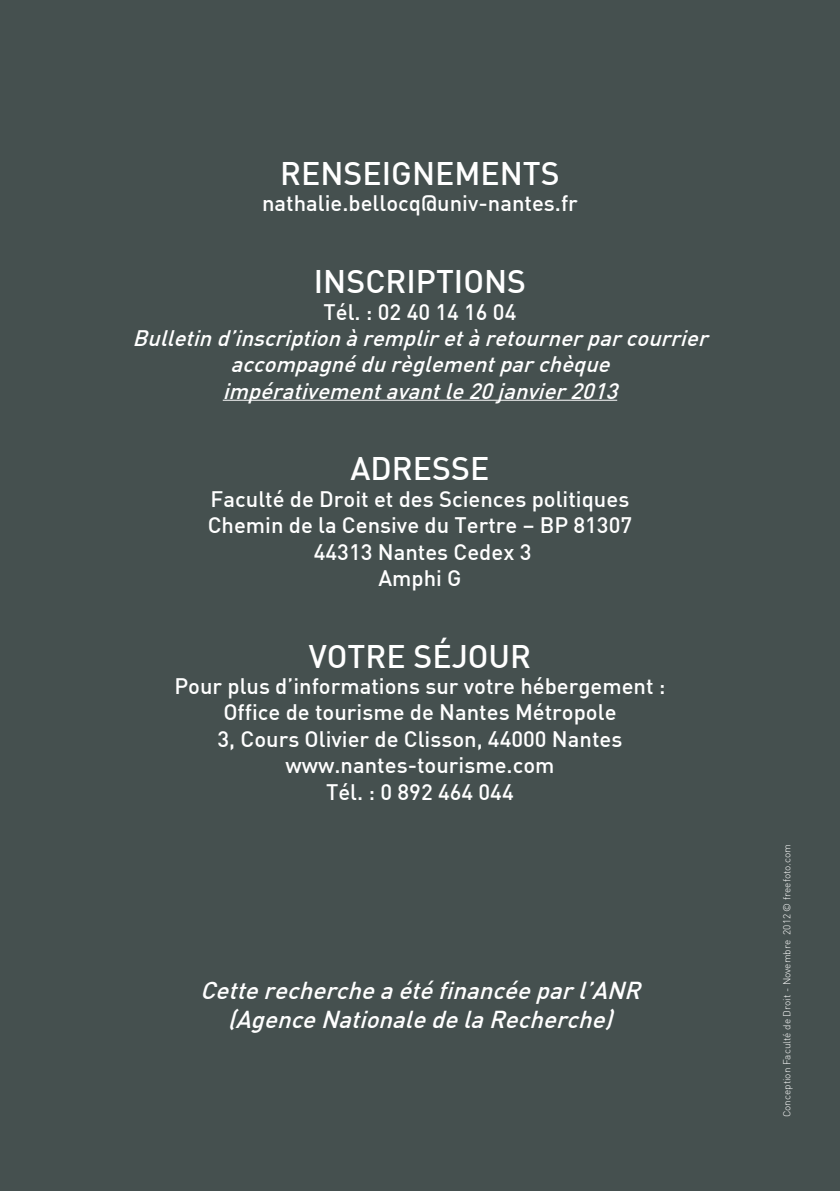
<style>
.page{position:relative;width:840px;height:1191px;background:#fff}
.page>*{position:absolute;margin:0;border:0;box-sizing:border-box;transform-origin:0 0}
.t1{font:500 32px "DIN";color:#fff}
.t2{font:italic 500 24px/28.8px "DIN";color:#fff}
.t3{font:500 22px/26.4px "DIN";color:#fff;text-align:center}
.t4{font:italic 500 22px/26.4px "DIN";color:#fff;text-align:center}
.t5{font:300 10px "DIN";color:#fff}
</style>
<div class="page">
<div style="left:0;top:0;width:839px;height:1191px;background:#45504f"></div>
<hr style="left:223px;top:400px;width:394px;height:1px;background:#fff">
<h1 class="t1" style="left:280px;top:153px;width:19px">RENSEI</h1>
<h1 class="t1" style="left:391px;top:153px;width:109px">GNEMENTS</h1>
<p class="t3" style="left:262px;top:190px;width:317px">nathalie.bellocq@univ-nantes.fr</p>
<h1 class="t1" style="left:314px;top:261px;width:19px">INSCRIPTIONS</h1>
<p class="t3" style="left:323px;top:298px;width:194px">Tél. : 02 40 14 16 04</p>
<p class="t4" style="left:132px;top:324px;width:583px">Bulletind’inscriptionàrempliretàretournerparcourrier accompagnédurèglementparchèque impérativementavantle20janvier2013</p>
<h1 class="t1" style="left:350px;top:448px;width:21px">ADRESSE</h1>
<p class="t3" style="left:208px;top:485px;width:425px">Faculté de D roit et des Sciences politiques<br>Chemin de la Censive du Tertre – BP 81307<br>44313 Nantes Cedex 3<br>Amphi G</p>
<h1 class="t1" style="left:308px;top:635px;width:38px">VOTRE</h1>
<h1 class="t1" style="left:413px;top:635px;width:76px">SÉJOUR</h1>
<p class="t3" style="left:174px;top:672px;width:492px">Pour plus d’informations sur votre hébergement :<br>Office de tourisme de Nantes Métropole<br>3, Cours Olivier de Clisson, 44000 Nantes www.nantes-tourisme.com<br>Tél. : 0 892 464 044</p>
<p class="t2" style="left:228px;top:975px;width:393px;text-indent:-28px">Cetterechercheaétéfinancéeparl’ANR (AgenceNationaledelaRecherche)</p>
<p class="t5" style="left:780px;top:1117px;width:275px;rotate:-90deg">Conception Faculté de Droit - Novembre 2012 © freefoto.com</p>
</div>
